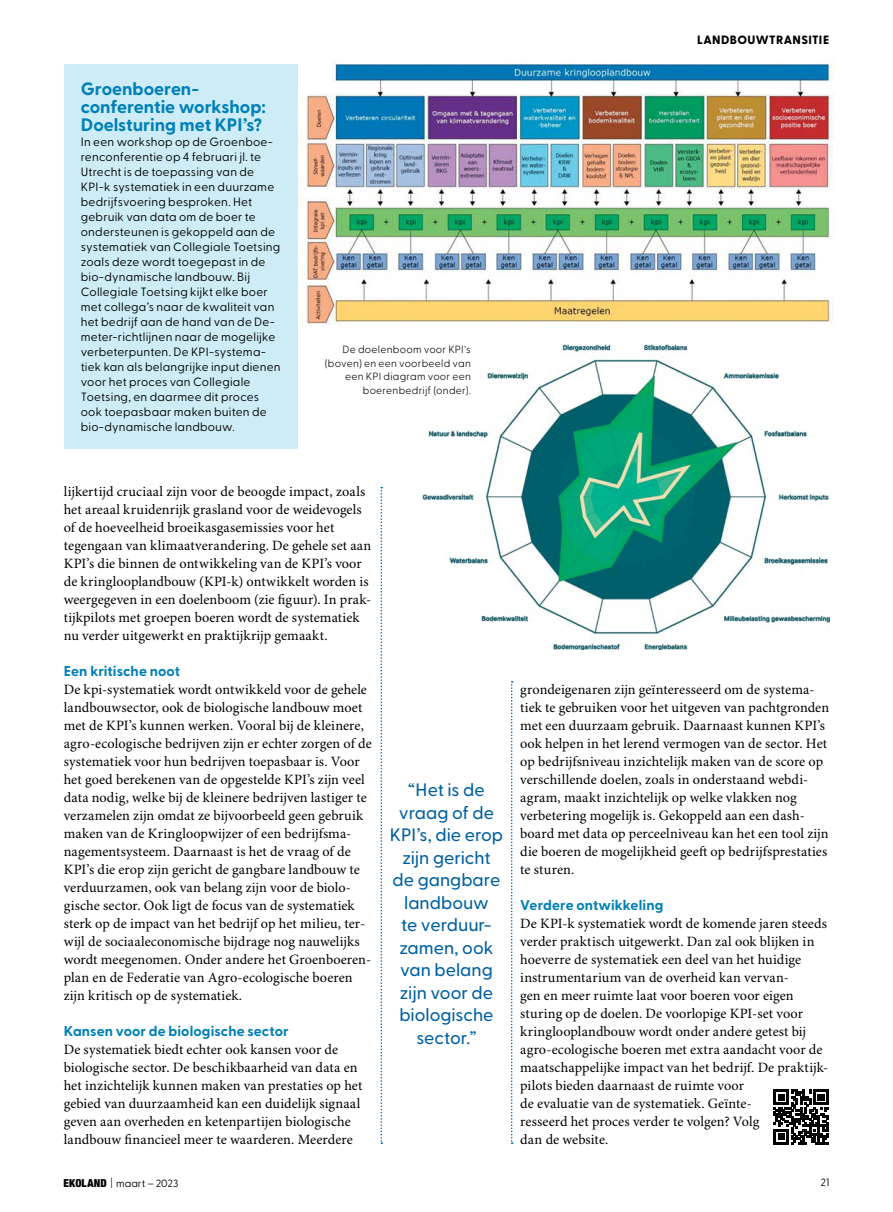
<style>
.page{position:relative;width:893px;height:1212px;background:#fff}
.page>*{position:absolute;margin:0;border:0;box-sizing:border-box;transform-origin:0 0}
.t1{font:500 18px/22.5px "Greycliff CF";color:#0060a2;text-align:center}
.t2{font:700 18px/18px "Greycliff CF";color:#0080b7}
.t3{font:14.25px/18px "Minion Pro";letter-spacing:.005em;color:#000}
.t4{font:700 14.25px "Greycliff CF";letter-spacing:.01em;color:#0080b7}
.t5{font:12px/15px "Greycliff CF";letter-spacing:.015em;color:#000}
.t6{font:800 12px "Greycliff CF";letter-spacing:.035em;color:#000}
.t7{font:300 10.5px/13.5px "Greycliff CF";letter-spacing:.025em;color:#000;text-align:right}
.t8{font:10.5px "Greycliff CF";color:#000}
.s1{font-family:"Helvetica Neue LT Std";font-weight:900;font-stretch:condensed;font-size:11.1px}
.s2{font-weight:300}
</style>
<div class="page">
<svg style="left:381px;top:487px;width:1px;height:657px"></svg>
<svg style="left:511px;top:681px;width:2px;height:463px"></svg>
<svg style="left:774px;top:1089px;width:55px;height:55px"></svg>
<img style="left:305px;top:61px;width:530px;height:264px">
<img style="left:422px;top:345px;width:407px;height:304px">
<div style="left:64px;top:64px;width:234px;height:384px;background:#cdecf6"></div>
<p class="t2" style="left:81px;top:79px;width:186px">Groenboeren&shy;conferentie workshop:<br>Doelsturing met KPI’s?</p>
<p class="t5" style="left:81px;top:134px;width:201px">In een workshop op de Groenboe&shy;renconferentie op 4 februari jl. te<br>Utrecht is de toepassing van de<br>KPI-k systematiek in een duurzame bedrijfsvoering besproken. Het gebruik van data om de boer te ondersteunen is gekoppeld aan de systematiek van Collegiale Toetsing zoals deze wordt toegepast in de bio-dynamische landbouw. Bij<br>Collegiale Toetsing kijkt elke boer met collega’s naar de kwaliteit van het bedrijf aan de hand van de De&shy;meter-richtlijnen naar de mogelijke verbeterpunten. De KPI-systema&shy;tiek kan als belangrijke input dienen voor het proces van Collegiale<br>Toetsing, en daarmee dit proces ook toepasbaar maken buiten de bio-dynamische landbouw.</p>
<p class="t7" style="left:325px;top:342px;width:148px">De doelenboom voor KPI's (boven) en een voorbeeld van een KPI diagram voor een boerenbedrijf (onder).</p>
<p class="t6" style="left:697px;top:31px;width:133px">LANDBOUWTRANSITIE</p>
<p class="t3" style="left:64px;top:483px;width:309px">lijkertijd cruciaal zijn voor de beoogde impact, zoals het areaal kruidenrijk grasland voor de weidevogels of de hoeveelheid broeikasgasemissies voor het tegengaan van klimaatverandering. De gehele set aan KPI’s die binnen de ontwikkeling van de KPI’s voor de kringlooplandbouw (KPI-k) ontwikkelt worden is weergegeven in een doelenboom (zie figuur). In prak&shy;tijkpilots met groepen boeren wordt de systematiek nu verder uitgewerkt en praktijkrijp gemaakt.</p>
<p class="t4" style="left:64px;top:660px;width:118px">Een kritische noot</p>
<p class="t3" style="left:64px;top:681px;width:309px">De kpi-systematiek wordt ontwikkeld voor de gehele landbouwsector, ook de biologische landbouw moet met de KPI’s kunnen werken. Vooral bij de kleinere, agro-ecologische bedrijven zijn er echter zorgen of de systematiek voor hun bedrijven toepasbaar is. Voor het goed berekenen van de opgestelde KPI’s zijn veel data nodig, welke bij de kleinere bedrijven lastiger te verzamelen zijn omdat ze bijvoorbeeld geen gebruik maken van de Kringloopwijzer of een bedrijfsma&shy;nagementsysteem. Daarnaast is het de vraag of de KPI’s die erop zijn gericht de gangbare landbouw te verduurzamen, ook van belang zijn voor de biolo&shy;gische sector. Ook ligt de focus van de systematiek sterk op de impact van het bedrijf op het milieu, ter&shy;wijl de sociaaleconomische bijdrage nog nauwelijks wordt meegenomen. Onder andere het Groenboeren&shy;plan en de Federatie van Agro-ecologische boeren zijn kritisch op de systematiek.</p>
<p class="t4" style="left:64px;top:1020px;width:226px">Kansen voor de biologische sector</p>
<p class="t3" style="left:64px;top:1041px;width:300px">De systematiek biedt echter ook kansen voor de biologische sector. De beschikbaarheid van data en het inzichtelijk kunnen maken van prestaties op het gebied van duurzaamheid kan een duidelijk signaal geven aan overheden en ketenpartijen biologische landbouw financieel meer te waarderen. Meerdere</p>
<p class="t1" style="left:390px;top:777px;width:115px">“Het is de vraag of de<br>KPI’s, die erop zijn gericht de gangbare landbouw<br>te verduur&shy;zamen, ook van belang zijn voor de biologische sector.”</p>
<p class="t3" style="left:520px;top:681px;width:310px">grondeigenaren zijn geïnteresseerd om de systema&shy;tiek te gebruiken voor het uitgeven van pachtgronden met een duurzaam gebruik. Daarnaast kunnen KPI’s ook helpen in het lerend vermogen van de sector. Het op bedrijfsniveau inzichtelijk maken van de score op verschillende doelen, zoals in onderstaand webdi&shy;agram, maakt inzichtelijk op welke vlakken nog verbetering mogelijk is. Gekoppeld aan een dash&shy;board met data op perceelniveau kan het een tool zijn die boeren de mogelijkheid geeft op bedrijfsprestaties te sturen.</p>
<p class="t4" style="left:520px;top:894px;width:145px">Verdere ontwikkeling</p>
<p class="t3" style="left:520px;top:915px;width:309px">De KPI-k systematiek wordt de komende jaren steeds verder praktisch uitgewerkt. Dan zal ook blijken in hoeverre de systematiek een deel van het huidige instrumentarium van de overheid kan vervan-<br>gen en meer ruimte laat voor boeren voor eigen sturing op de doelen. De voorlopige KPI-set voor kringlooplandbouw wordt onder andere getest bij agro-ecologische boeren met extra aandacht voor de maatschappelijke impact van het bedrijf. De praktijk&shy;pilots bieden daarnaast de ruimte voor<br>de evaluatie van de systematiek. Geïnte-<br>resseerd het proces verder te volgen? Volg<br>dan de website.</p>
<p class="t8" style="left:63px;top:1175px;width:116px"><span class="s1">EKOLAND</span> <span class="s2">|</span> maart – 2023</p>
<p class="t8" style="left:821px;top:1175px;width:10px">21</p>
</div>
